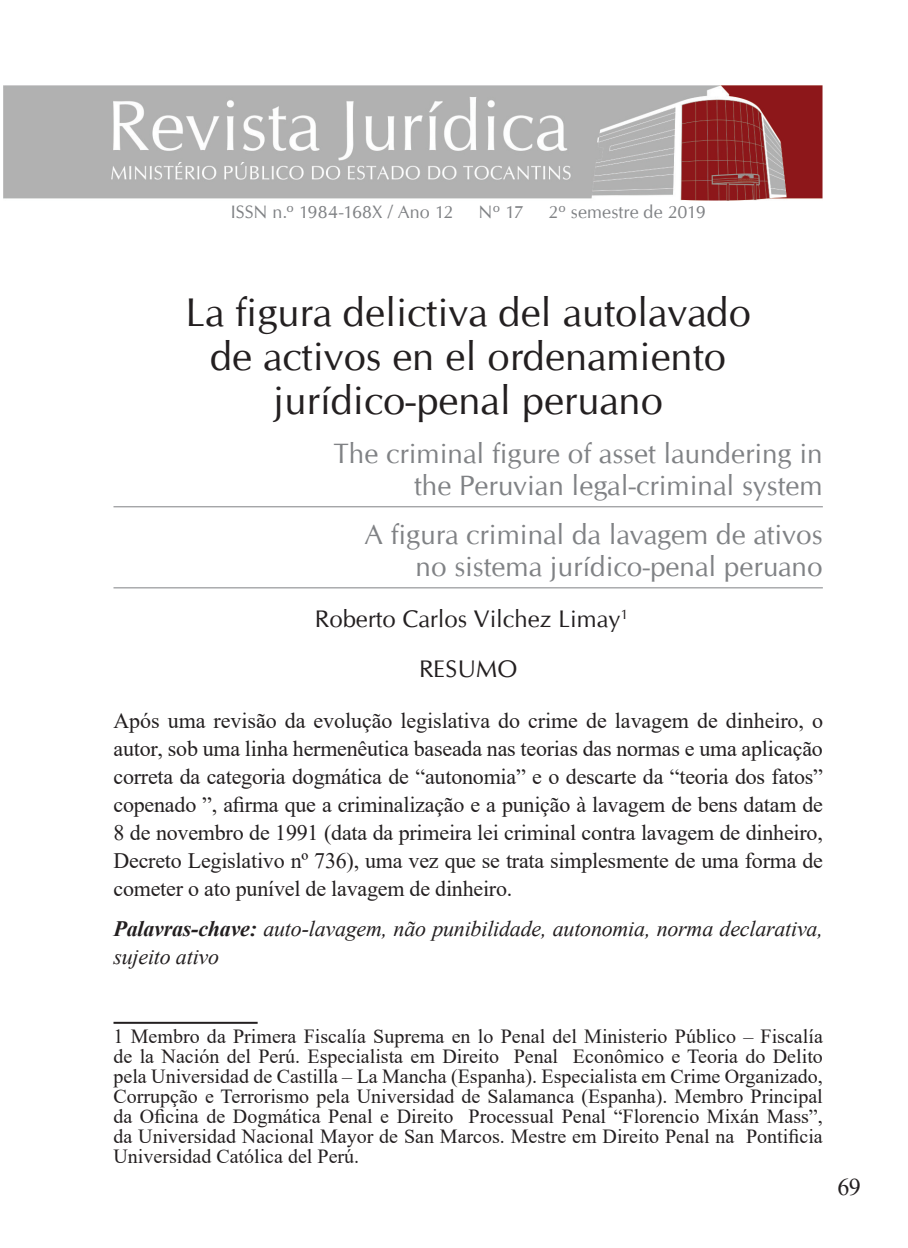
<style>
.page{position:relative;width:908px;height:1248px;background:#fff}
.page>*{position:absolute;margin:0;border:0;box-sizing:border-box;transform-origin:0 0}
.Título{font:40px/44px "CG Omega";color:#231f20;text-align:center}
.Título_Estrangeiro{font:28px/32px "CG Omega";color:#808285;text-align:right}
.Autor{font:24px "CG Omega";color:#231f20}
.Subtítulo{font:24px "CG Omega";color:#231f20}
.t1{font:24px "Times New Roman";color:#231f20}
.Resumo{font:22px/28px "Times New Roman";letter-spacing:-.01em;color:#231f20;text-align:justify}
.Palavra_Chave{font:italic 22px/28px "Times New Roman";letter-spacing:-.01em;color:#231f20}
.Nota_de_Rodapé_-_OK{font:20px/20px "Times New Roman";color:#231f20;text-align:justify}
.t2{font:18px "CG Omega";letter-spacing:.005em;color:#808285}
.s1{font-weight:700}
</style>
<div class="page">
<img style="left:3px;top:85px;width:819px;height:116px">
<hr style="left:113px;top:506px;width:709px;height:1px;background:#808285">
<hr style="left:113px;top:587px;width:709px;height:1px;background:#808285">
<hr style="left:113px;top:1021px;width:144px;height:2px;background:#231f20">
<p class="t2" style="left:230px;top:201px;width:224px">ISSN n.º 1984-168X / Ano 12</p>
<p class="t2" style="left:478px;top:201px;width:46px">Nº 17</p>
<p class="t2" style="left:548px;top:201px;width:159px">2º semestre de 2019</p>
<p class="Título" style="left:185px;top:290px;width:567px">La figura delictiva del autolavado de activos en el ordenamiento jurídico-penal peruano</p>
<p class="Título_Estrangeiro" style="left:333px;top:437px;width:490px">The criminal figure of asset laundering in the Peruvian legal-criminal system</p>
<p class="Título_Estrangeiro" style="left:364px;top:518px;width:459px">A figura criminal da lavagem de ativos no sistema jurídico-penal peruano</p>
<p class="Autor" style="left:314px;top:604px;width:315px">Roberto Carlos Vilchez Limay<sup>1</sup></p>
<p class="Subtítulo" style="left:419px;top:655px;width:100px">RESUMO</p>
<p class="Resumo" style="left:113px;top:706px;width:710px">Após uma revisão da evolução legislativa do crime de lavagem de dinheiro, o autor, sob uma linha hermenêutica baseada nas teorias das normas e uma aplicação correta da categoria dogmática de “autonomia” e o descarte da “teoria dos fatos” copenado ”, afirma que a criminalização e a punição à lavagem de bens datam de 8 de novembro de 1991 (data da primeira lei criminal contra lavagem de dinheiro, Decreto Legislativo nº 736), uma vez que se trata simplesmente de uma forma de cometer o ato punível de lavagem de dinheiro.</p>
<p class="Palavra_Chave" style="left:113px;top:913px;width:710px"><span class="s1">Palavras-chave:</span> auto-lavagem, não punibilidade, autonomia, norma declarativa, sujeito ativo</p>
<p class="Nota_de_Rodapé_-_OK" style="left:113px;top:1025px;width:710px">1 Membro da Primera Fiscalía Suprema en lo Penal del Ministerio Público – Fiscalía de la Nación del Perú. Especialista em Direito Penal Econômico e Teoria do Delito pela Universidad de Castilla – La Mancha (Espanha). Especialista em Crime Organizado, Corrupção e Terrorismo pela Universidad de Salamanca (Espanha). Membro Principal da Oficina de Dogmática Penal e Direito Processual Penal “Florencio Mixán Mass”, da Universidad Nacional Mayor de San Marcos. Mestre em Direito Penal na Pontificia Universidad Católica del Perú.</p>
<p class="t1" style="left:837px;top:1169px;width:25px">69</p>
</div>
